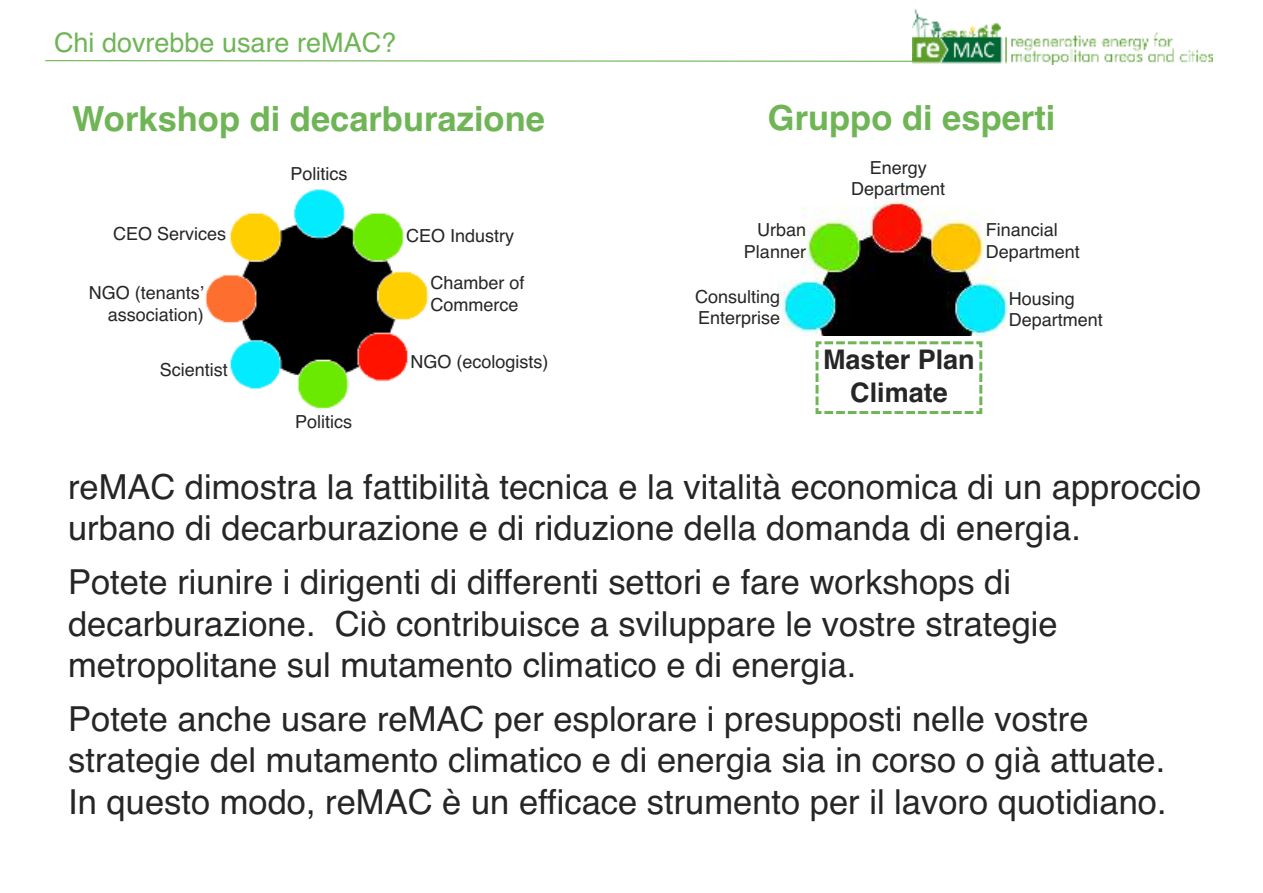
<style>
.page{position:relative;width:1263px;height:893px;background:#fff}
.page>*{position:absolute;margin:0;border:0;box-sizing:border-box;transform-origin:0 0}
.t1{font:34.5px/41.4px "Helvetica";color:#272627}
.t2{font:700 34.5px "Helvetica";color:#6fb556}
.t3{font:27px "Helvetica";color:#6fb556}
.t4{font:700 27px/32.4px "Helvetica";color:#272627;text-align:center}
.t5{font:18px/21.6px "Helvetica";color:#272627}
</style>
<div class="page">
<img style="left:912px;top:9px;width:300px;height:55px">
<svg style="left:45px;top:60px;width:869px;height:2px;background:#acd49e"></svg>
<img style="left:205px;top:189px;width:224px;height:220px">
<img style="left:777px;top:183px;width:242px;height:153px">
<svg style="left:815px;top:341px;width:168px;height:73px"></svg>
<p class="t3" style="left:54px;top:27px;width:344px">Chi dovrebbe usare reMAC?</p>
<p class="t2" style="left:72px;top:99px;width:474px">Workshop di decarburazione</p>
<p class="t2" style="left:768px;top:98px;width:289px">Gruppo di esperti</p>
<p class="t5" style="left:113px;top:223px;width:115px">CEO Services</p>
<p class="t5" style="left:89px;top:282px;width:117px;text-align:right">NGO (tenants’ association)</p>
<p class="t5" style="left:160px;top:359px;width:70px">Scientist</p>
<p class="t5" style="left:290px;top:163px;width:59px">Politics</p>
<p class="t5" style="left:851px;top:157px;width:96px;text-align:center">Energy<br>Department</p>
<p class="t5" style="left:295px;top:411px;width:59px">Politics</p>
<p class="t5" style="left:406px;top:225px;width:110px">CEO Industry</p>
<p class="t5" style="left:430px;top:272px;width:96px">Chamber of<br>Commerce</p>
<p class="t5" style="left:410px;top:351px;width:140px">NGO (ecologists)</p>
<p class="t5" style="left:744px;top:219px;width:64px;text-align:right">Urban<br>Planner</p>
<p class="t5" style="left:695px;top:286px;width:87px">Consulting<br>Enterprise</p>
<p class="t4" style="left:823px;top:344px;width:153px">Master Plan<br>Climate</p>
<p class="t5" style="left:986px;top:219px;width:96px">Financial<br>Department</p>
<p class="t5" style="left:1009px;top:288px;width:96px">Housing<br>Department</p>
<p class="t1" style="left:68px;top:466px;width:1135px">reMAC dimostra la fattibilità tecnica e la vitalità economica di un approccio urbano di decarburazione e di riduzione della domanda di energia.</p>
<p class="t1" style="left:68px;top:561px;width:991px">Potete riunire i dirigenti di differenti settori e fare workshops di decarburazione. Ciò contribuisce a sviluppare le vostre strategie metropolitane sul mutamento climatico e di energia.</p>
<p class="t1" style="left:68px;top:698px;width:1100px">Potete anche usare reMAC per esplorare i presupposti nelle vostre strategie del mutamento climatico e di energia sia in corso o già attuate.<br>In questo modo, reMAC è un efficace strumento per il lavoro quotidiano.</p>
</div>
